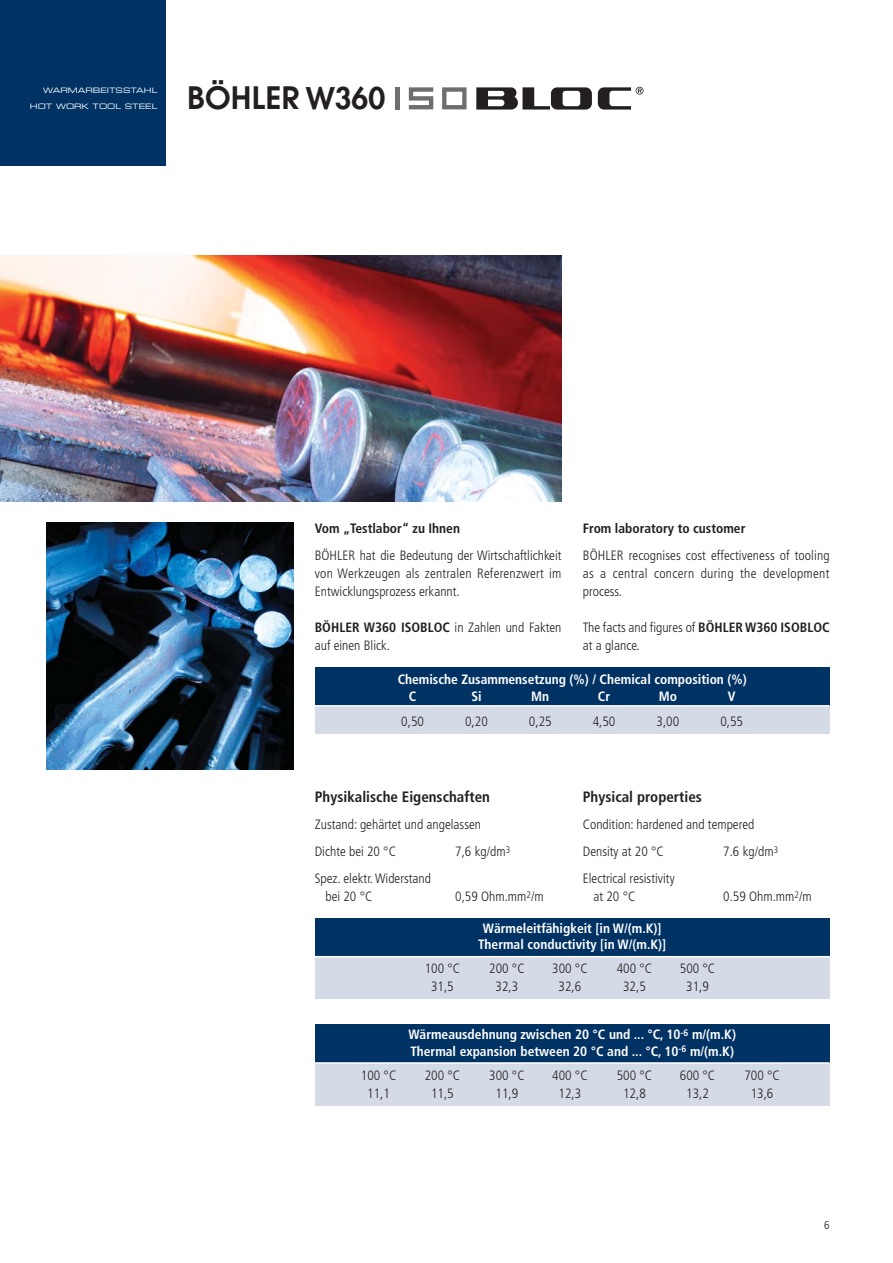
<style>
.page{position:relative;width:893px;height:1263px;background:#fff}
.page>*{position:absolute;margin:0;border:0;box-sizing:border-box;transform-origin:0 0}
.t1{font:600 30.75px "Avant Garde";color:#231f20}
.t2{font:700 condensed 15px "Frutiger";color:#231f20}
.t3{font:300 condensed 13.5px/18px "Frutiger";color:#231f20}
.t4{font:700 condensed 13.5px/16.5px "Frutiger";color:#fff}
.t5{font:700 condensed 13.5px "Frutiger";color:#231f20}
.t6{font:300 condensed 11.25px "Frutiger";color:#231f20}
.t7{font:7.5px "Eurostile Extended Two";color:#fff}
.s1{font-family:"Futura";font-weight:800;font-size:29.1px}
.s2{font-weight:700}
</style>
<div class="page">
<div style="left:0;top:0;width:166px;height:166px;background:#003264"></div>
<div style="left:395px;top:87px;width:5px;height:22px;background:#6d6e70"></div>
<svg style="left:409px;top:87px;width:24px;height:22px"></svg>
<svg style="left:598px;top:87px;width:45px;height:23px"></svg>
<svg style="left:442px;top:87px;width:24px;height:22px"></svg>
<svg style="left:476px;top:87px;width:116px;height:23px"></svg>
<img style="left:0;top:255px;width:561px;height:247px">
<div style="left:315px;top:668px;width:514px;height:38px;background:#003264"></div>
<div style="left:315px;top:706px;width:514px;height:27px;background:#d5dae7"></div>
<hr style="left:315px;top:705px;width:514px;height:2px;background:#fff">
<div style="left:315px;top:918px;width:514px;height:39px;background:#003264"></div>
<div style="left:315px;top:957px;width:514px;height:42px;background:#d5dae7"></div>
<hr style="left:315px;top:956px;width:514px;height:1px;background:#fff">
<div style="left:315px;top:1025px;width:514px;height:38px;background:#003264"></div>
<div style="left:315px;top:1063px;width:514px;height:43px;background:#d5dae7"></div>
<hr style="left:315px;top:1062px;width:514px;height:2px;background:#fff">
<img style="left:47px;top:523px;width:246px;height:247px">
<p class="t7" style="left:43px;top:87px;width:116px">WARMARBEITSSTAHL</p>
<p class="t7" style="left:30px;top:104px;width:129px">HOT WORK TOOL STEEL</p>
<h1 class="t1" style="left:187px;top:86px;width:199px">BÖHLER <span class="s1">W360</span></h1>
<p class="t5" style="left:315px;top:523px;width:147px">Vom „Testlabor“ zu Ihnen</p>
<p class="t3" style="left:315px;top:548px;width:248px;text-align:justify">BÖHLER hat die Bedeutung der Wirtschaftlichkeit von Werkzeugen als zentralen Referenzwert im Entwicklungsprozess erkannt.</p>
<p class="t3" style="left:315px;top:620px;width:248px"><span class="s2">BÖHLER W360 ISOBLOC</span> in Zahlen und Fakten auf einen Blick.</p>
<p class="t5" style="left:583px;top:523px;width:164px">From laboratory to customer</p>
<p class="t3" style="left:583px;top:548px;width:248px;text-align:justify">BÖHLER recognises cost effectiveness of tooling as a central concern during the development process.</p>
<p class="t3" style="left:583px;top:620px;width:248px">The facts and figures of <span class="s2">BÖHLER W360 ISOBLOC </span>at a glance.</p>
<p class="t4" style="left:409px;top:672px;width:339px;text-indent:-11px">Chemische Zusammensetzung (%) / Chemical composition (%)<br>C</p>
<p class="t4" style="left:471px;top:689px;width:12px">Si</p>
<p class="t4" style="left:531px;top:689px;width:20px">Mn</p>
<p class="t4" style="left:598px;top:689px;width:14px">Cr</p>
<p class="t4" style="left:658px;top:689px;width:20px">Mo</p>
<p class="t4" style="left:727px;top:689px;width:9px">V</p>
<p class="t3" style="left:401px;top:713px;width:24px">0,50</p>
<p class="t3" style="left:465px;top:713px;width:24px">0,20</p>
<p class="t3" style="left:529px;top:713px;width:24px">0,25</p>
<p class="t3" style="left:592px;top:713px;width:24px">4,50</p>
<p class="t3" style="left:656px;top:713px;width:24px">3,00</p>
<p class="t3" style="left:720px;top:713px;width:24px">0,55</p>
<p class="t2" style="left:315px;top:791px;width:177px">Physikalische Eigenschaften</p>
<p class="t3" style="left:315px;top:812px;width:168px;line-height:27px">Zustand: gehärtet und angelassen<br>Dichte bei 20 °C</p>
<p class="t3" style="left:455px;top:844px;width:56px">7,6 kg/dm<sup>3</sup></p>
<p class="t2" style="left:583px;top:791px;width:121px">Physical properties</p>
<p class="t3" style="left:583px;top:812px;width:173px;line-height:27px">Condition: hardened and tempered<br>Density at 20 °C</p>
<p class="t3" style="left:723px;top:844px;width:56px">7.6 kg/dm<sup>3</sup></p>
<p class="t3" style="left:325px;top:871px;width:107px;text-indent:-11px">Spez. elektr. Widerstand bei 20 °C</p>
<p class="t3" style="left:455px;top:889px;width:90px">0,59 Ohm.mm<sup>2</sup>/m</p>
<p class="t3" style="left:593px;top:871px;width:83px;text-indent:-11px">Electrical resistivity at 20 °C</p>
<p class="t3" style="left:723px;top:889px;width:90px">0.59 Ohm.mm<sup>2</sup>/m</p>
<p class="t4" style="left:478px;top:921px;width:190px;text-align:center">Wärmeleitfähigkeit [in W/(m.K)]<br>Thermal conductivity [in W/(m.K)]</p>
<p class="t3" style="left:424px;top:961px;width:37px">100 °C</p>
<p class="t3" style="left:489px;top:961px;width:37px">200 °C</p>
<p class="t3" style="left:552px;top:961px;width:37px">300 °C</p>
<p class="t3" style="left:616px;top:961px;width:37px">400 °C</p>
<p class="t3" style="left:679px;top:961px;width:37px">500 °C</p>
<p class="t3" style="left:431px;top:979px;width:24px">31,5</p>
<p class="t3" style="left:495px;top:979px;width:24px">32,3</p>
<p class="t3" style="left:558px;top:979px;width:24px">32,6</p>
<p class="t3" style="left:623px;top:979px;width:24px">32,5</p>
<p class="t3" style="left:686px;top:979px;width:24px">31,9</p>
<p class="t4" style="left:408px;top:1027px;width:329px">Wärmeausdehnung zwischen 20 °C und ... °C, 10<sup>-6</sup> m/(m.K)<br>Thermal expansion between 20 °C and ... °C, 10<sup>-6</sup> m/(m.K)</p>
<p class="t3" style="left:361px;top:1067px;width:37px">100 °C</p>
<p class="t3" style="left:424px;top:1067px;width:37px">200 °C</p>
<p class="t3" style="left:489px;top:1067px;width:37px">300 °C</p>
<p class="t3" style="left:552px;top:1067px;width:37px">400 °C</p>
<p class="t3" style="left:616px;top:1067px;width:37px">500 °C</p>
<p class="t3" style="left:679px;top:1067px;width:37px">600 °C</p>
<p class="t3" style="left:744px;top:1067px;width:37px">700 °C</p>
<p class="t3" style="left:367px;top:1085px;width:24px">11,1</p>
<p class="t3" style="left:431px;top:1085px;width:24px">11,5</p>
<p class="t3" style="left:495px;top:1085px;width:24px">11,9</p>
<p class="t3" style="left:558px;top:1085px;width:24px">12,3</p>
<p class="t3" style="left:623px;top:1085px;width:24px">12,8</p>
<p class="t3" style="left:686px;top:1085px;width:24px">13,2</p>
<p class="t3" style="left:750px;top:1085px;width:24px">13,6</p>
<p class="t6" style="left:824px;top:1220px;width:7px">6</p>
</div>
